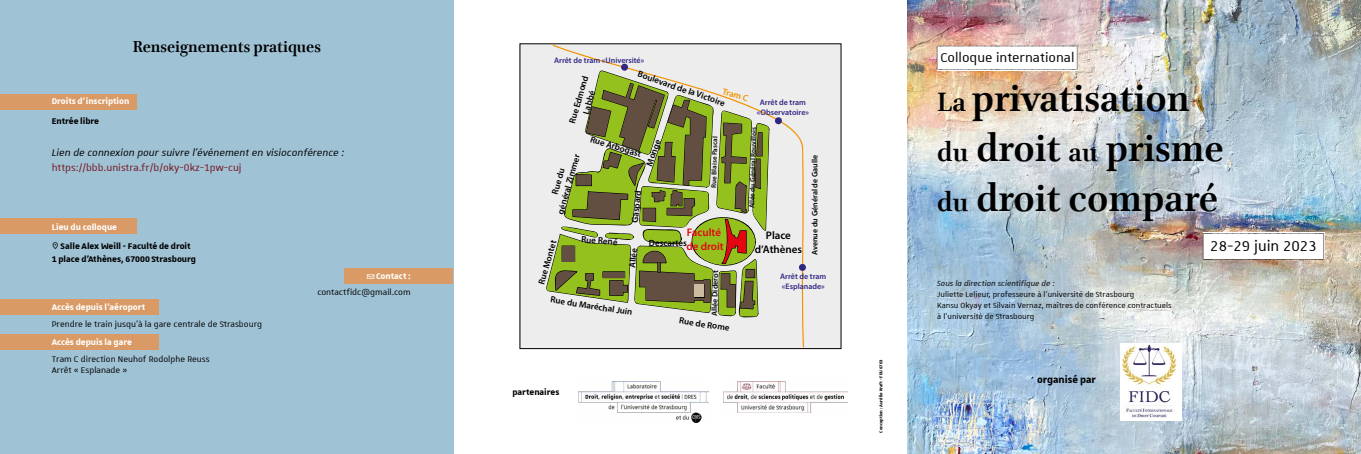
<style>
.page{position:relative;width:1361px;height:454px;background:#fff}
.page>*{position:absolute;margin:0;border:0;box-sizing:border-box;transform-origin:0 0}
.t1{font:700 43px/50px "Brill";color:#000}
.t2{font:19.1px "Unistra Encadre";color:#000}
.t3{font:700 18px "Brill";color:#000}
.t4{font:17.2px "Unistra Encadre";color:#000}
.t5{font:italic 13px "Unistra A";color:#000}
.t6{font:13px "Unistra A";color:#73141f}
.t7{font:700 12.8px "Unistra A";color:#000}
.t8{font:11px/11px "Unistra A";color:#000}
.t9{font:700 11px/12.9px "Unistra A";color:#000;text-align:center}
.t10{font:700 11px "Unistra A";color:#fff}
.t11{font:600 11px/13.2px "Myriad Pro";color:#e30613}
.t12{font:600 11px/13.2px "Myriad Pro";color:#000;text-align:center}
.t13{font:10px/11px "Unistra A";color:#000}
.t14{font:italic 10px "Unistra A";color:#000}
.t15{font:600 9px/10.8px "Myriad Pro";color:#000;text-align:center}
.t16{font:600 9px "Myriad Pro";color:#f39200}
.t17{font:600 8px/9.6px "Myriad Pro";color:#312783;text-align:center}
.t18{font:600 8px "Myriad Pro";color:#000}
.t19{font:600 7px "Myriad Pro";color:#000}
.t20{font:700 5.5px "Unistra A";color:#000}
.s1{font-size:30px}
</style>
<div class="page">
<div style="left:0;top:0;width:454px;height:454px;background:#a0c2d5"></div>
<img style="left:907px;top:0;width:454px;height:454px">
<div style="left:1203px;top:232px;width:121px;height:26px;background:#fff"></div>
<div style="left:937px;top:46px;width:141px;height:24px;background:#fff"></div>
<img style="left:723px;top:381px;width:124px;height:31px">
<div style="left:0;top:94px;width:137px;height:16px;background:#d99a65"></div>
<div style="left:0;top:218px;width:137px;height:16px;background:#d99a65"></div>
<div style="left:344px;top:268px;width:109px;height:15px;background:#d99a65"></div>
<div style="left:0;top:299px;width:159px;height:15px;background:#d99a65"></div>
<div style="left:0;top:334px;width:159px;height:15px;background:#d99a65"></div>
<div style="left:520px;top:44px;width:321px;height:304px;background:#ededed"></div>
<svg style="left:552px;top:44px;width:252px;height:303px"></svg>
<div style="left:621px;top:64px;width:7px;height:7px;background:#312783;border-radius:50%"></div>
<div style="left:775px;top:117px;width:7px;height:7px;background:#312783;border-radius:50%"></div>
<div style="left:799px;top:264px;width:7px;height:7px;background:#312783;border-radius:50%"></div>
<img style="left:1120px;top:343px;width:61px;height:77px">
<img style="left:578px;top:381px;width:130px;height:41px">
<h3 class="t3" style="left:133px;top:35px;width:190px">Renseignements pratiques</h3>
<p class="t10" style="left:52px;top:95px;width:79px">Droits d’inscription</p>
<p class="t9" style="left:52px;top:114px;width:49px">Entrée libre</p>
<h3 class="t5" style="left:52px;top:145px;width:294px">Lien de connexion pour suivre l'événement en visioconférence :</h3>
<h3 class="t6" style="left:52px;top:161px;width:191px">https://bbb.unistra.fr/b/oky-0kz-1pw-cuj</h3>
<p class="t10" style="left:52px;top:221px;width:67px">Lieu du colloque</p>
<p class="t9" style="left:52px;top:239px;width:146px">Salle Alex Weill - Faculté de droit<br>1 place d’Athènes, 67000 Strasbourg</p>
<p class="t10" style="left:52px;top:301px;width:95px">Accès depuis l’aéroport</p>
<p class="t10" style="left:52px;top:336px;width:82px">Accès depuis la gare</p>
<p class="t8" style="left:52px;top:318px;width:212px">Prendre le train jusqu’à la gare centrale de Strasbourg</p>
<p class="t8" style="left:52px;top:352px;width:160px">Tram C direction Neuhof Rodolphe Reuss<br>Arrêt « Esplanade »</p>
<p class="t10" style="left:376px;top:269px;width:36px">Contact :</p>
<p class="t8" style="left:317px;top:286px;width:95px">contactfidc@gmail.com</p>
<p class="t17" style="left:554px;top:55px;width:92px">Arrêt de tram «Université»</p>
<p class="t15" style="left:566px;top:122px;width:51px;rotate:-74deg">Rue Edmond<br>Labbé</p>
<p class="t15" style="left:640px;top:68px;width:93px;rotate:19deg">Boulevard de la Victoire</p>
<p class="t16" style="left:724px;top:85px;width:28px;rotate:17deg">Tram C</p>
<p class="t17" style="left:757px;top:97px;width:54px">Arrêt de tram «Observatoire»</p>
<p class="t19" style="left:748px;top:208px;width:82px;rotate:-89deg">Allée du Général Rouvillois</p>
<p class="t15" style="left:592px;top:134px;width:54px;rotate:17deg">Rue Arbogast</p>
<p class="t19" style="left:709px;top:187px;width:52px;rotate:-89deg">Rue Blaise Pascal</p>
<p class="t15" style="left:643px;top:163px;width:29px;rotate:-70deg">Monge</p>
<p class="t15" style="left:544px;top:209px;width:63px;rotate:-74deg">Rue du<br>général Zimmer</p>
<p class="t18" style="left:809px;top:255px;width:102px;rotate:-90deg">Avenue du Général de Gaulle</p>
<p class="t15" style="left:629px;top:222px;width:34px;rotate:-84deg">Gaspard</p>
<p class="t11" style="left:686px;top:226px;width:39px">Faculté de droit</p>
<p class="t12" style="left:755px;top:229px;width:49px">Place d’Athènes</p>
<p class="t15" style="left:582px;top:233px;width:38px;rotate:4deg">Rue René</p>
<p class="t15" style="left:649px;top:237px;width:40px">Descartes</p>
<p class="t15" style="left:536px;top:282px;width:47px;rotate:-74deg">Rue Montet</p>
<p class="t15" style="left:626px;top:267px;width:21px;rotate:-84deg">Allée</p>
<p class="t18" style="left:709px;top:316px;width:47px;rotate:-89deg">Allée Diderot</p>
<p class="t17" style="left:780px;top:272px;width:48px;text-align:left">Arrêt de tram «Esplanade»</p>
<p class="t15" style="left:551px;top:293px;width:84px;rotate:9deg">Rue du Maréchal Juin</p>
<p class="t15" style="left:680px;top:314px;width:52px;rotate:9deg">Rue de Rome</p>
<p class="t9" style="left:512px;top:384px;width:48px">partenaires</p>
<p class="t20" style="left:878px;top:432px;width:75px;rotate:-90deg">Conception : Aurélie Kraft - FRU 6703</p>
<h3 class="t4" style="left:937px;top:46px;width:142px">(COLLOQUE_INTERNATIONAL)</h3>
<h1 class="t1" style="left:937px;top:75px;width:288px"><span class="s1">La</span> privatisation <span class="s1">du</span> droit <span class="s1">au</span> prisme <span class="s1">du</span> droit comparé</h1>
<p class="t14" style="left:937px;top:277px;width:119px">Sous la direction scientifique de :</p>
<p class="t13" style="left:937px;top:288px;width:236px">Juliette Lelieur, professeure à l’université de Strasbourg<br>Kansu Okyay et Silvain Vernaz, maîtres de conférence contractuels à l’université de Strasbourg</p>
<p class="t7" style="left:1037px;top:372px;width:60px">organisé par</p>
<h2 class="t2" style="left:1203px;top:232px;width:123px">(_28-29_JUIN_2023_)</h2>
</div>
